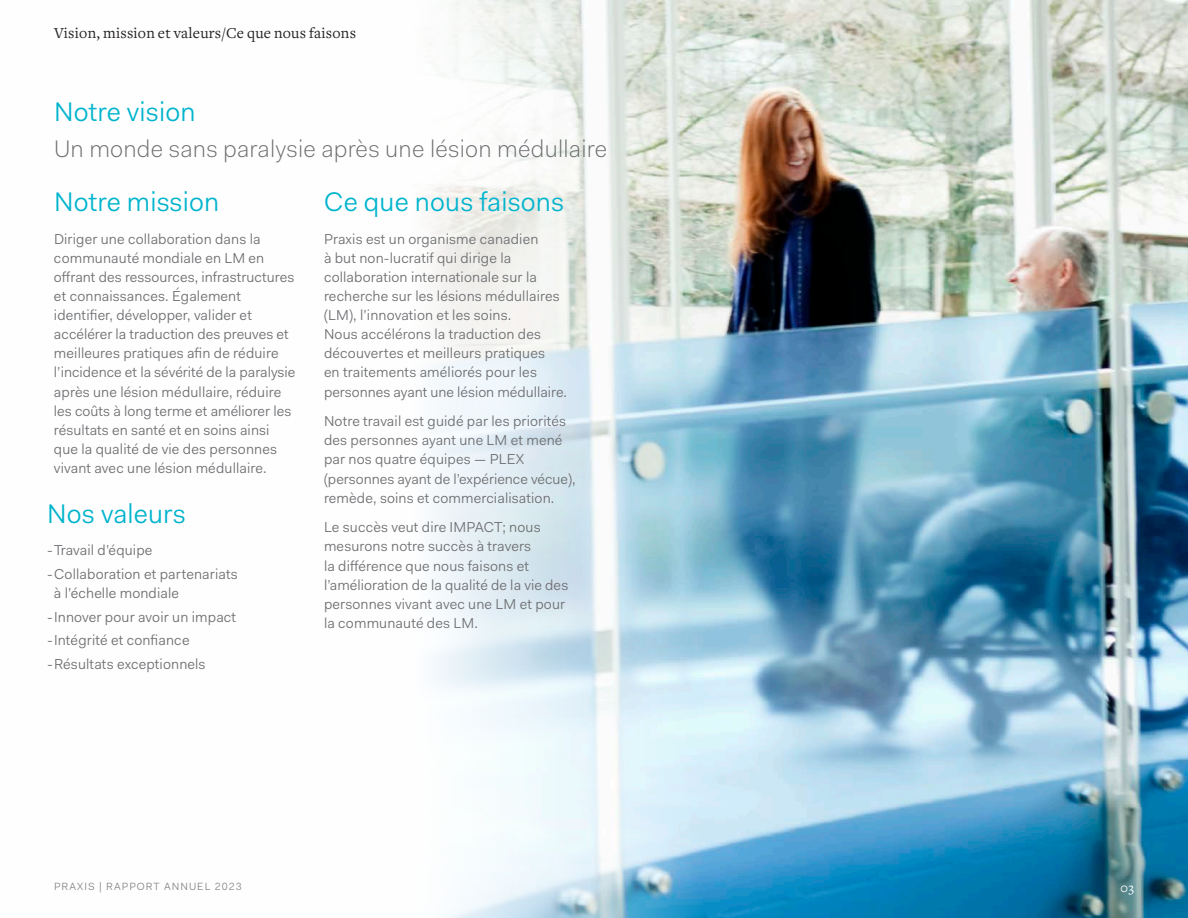
<style>
.page{position:relative;width:1188px;height:918px;background:#fff}
.page>*{position:absolute;margin:0;border:0;box-sizing:border-box;transform-origin:0 0}
.Fakt_Text_M_Half_Para{font:27px "Fakt Pro Blond";letter-spacing:.005em;color:#00b4cd}
.Fakt_Text_Half_Para{font:300 24px "Fakt Pro";letter-spacing:.01em;color:#6c6d70}
.Freight_Body_Half_Para_B{font:15.75px "Freight Text";letter-spacing:.015em;color:#231f20}
.Fakt_Body_Half_Para{font:14.4px/19.2px "Fakt Pro Blond";letter-spacing:.01em;color:#6c6d70}
.Freight_Page_Number_No_Para{font:13.5px "Freight Text";color:#fff}
.Fakt_Running_Head_UC_No_Para{font:10.5px "Fakt Pro Blond";letter-spacing:.1em;color:#808285}
</style>
<div class="page">
<img style="left:424px;top:0;width:764px;height:918px">
<p class="Freight_Body_Half_Para_B" style="left:54px;top:24px;width:304px">Vision, mission et valeurs/Ce que nous faisons</p>
<p class="Fakt_Text_M_Half_Para" style="left:54px;top:94px;width:143px">Notre vision</p>
<p class="Fakt_Text_Half_Para" style="left:54px;top:133px;width:555px">Un monde sans paralysie après une lésion médullaire</p>
<p class="Fakt_Text_M_Half_Para" style="left:54px;top:184px;width:167px">Notre mission</p>
<p class="Fakt_Body_Half_Para" style="left:54px;top:229px;width:243px">Diriger une collaboration dans la communauté mondiale en LM en offrant des ressources, infrastructures et connaissances. Également identifier, développer, valider et accélérer la traduction des preuves et meilleures pratiques afin de réduire l’incidence et la sévérité de la paralysie après une lésion médullaire, réduire les coûts à long terme et améliorer les résultats en santé et en soins ainsi que la qualité de vie des personnes vivant avec une lésion médullaire.</p>
<p class="Fakt_Text_M_Half_Para" style="left:47px;top:495px;width:140px">Nos valeurs</p>
<p class="Fakt_Body_Half_Para" style="left:47px;top:541px;width:107px">-Travail d’équipe</p>
<p class="Fakt_Body_Half_Para" style="left:54px;top:564px;width:185px;text-indent:-7px">-Collaboration et partenariats à l’échelle mondiale</p>
<p class="Fakt_Body_Half_Para" style="left:47px;top:607px;width:190px">-Innover pour avoir un impact</p>
<p class="Fakt_Body_Half_Para" style="left:47px;top:631px;width:144px">-Intégrité et confiance</p>
<p class="Fakt_Body_Half_Para" style="left:47px;top:654px;width:160px">-Résultats exceptionnels</p>
<p class="Fakt_Text_M_Half_Para" style="left:324px;top:184px;width:242px">Ce que nous faisons</p>
<p class="Fakt_Body_Half_Para" style="left:324px;top:229px;width:245px">Praxis est un organisme canadien<br>à but non-lucratif qui dirige la collaboration internationale sur la recherche sur les lésions médullaires (LM), l’innovation et les soins.<br>Nous accélérons la traduction des découvertes et meilleurs pratiques<br>en traitements améliorés pour les personnes ayant une lésion médullaire.</p>
<p class="Fakt_Body_Half_Para" style="left:324px;top:412px;width:253px">Notre travail est guidé par les priorités des personnes ayant une LM et mené par nos quatre équipes — PLEX (personnes ayant de l’expérience vécue), remède, soins et commercialisation.</p>
<p class="Fakt_Body_Half_Para" style="left:324px;top:518px;width:246px">Le succès veut dire IMPACT; nous mesurons notre succès à travers<br>la différence que nous faisons et l’amélioration de la qualité de la vie des personnes vivant avec une LM et pour la communauté des LM.</p>
<p class="Fakt_Running_Head_UC_No_Para" style="left:54px;top:880px;width:189px">PRAXIS | RAPPORT ANNUEL 2023</p>
<p class="Freight_Page_Number_No_Para" style="left:1121px;top:880px;width:15px">03</p>
</div>
